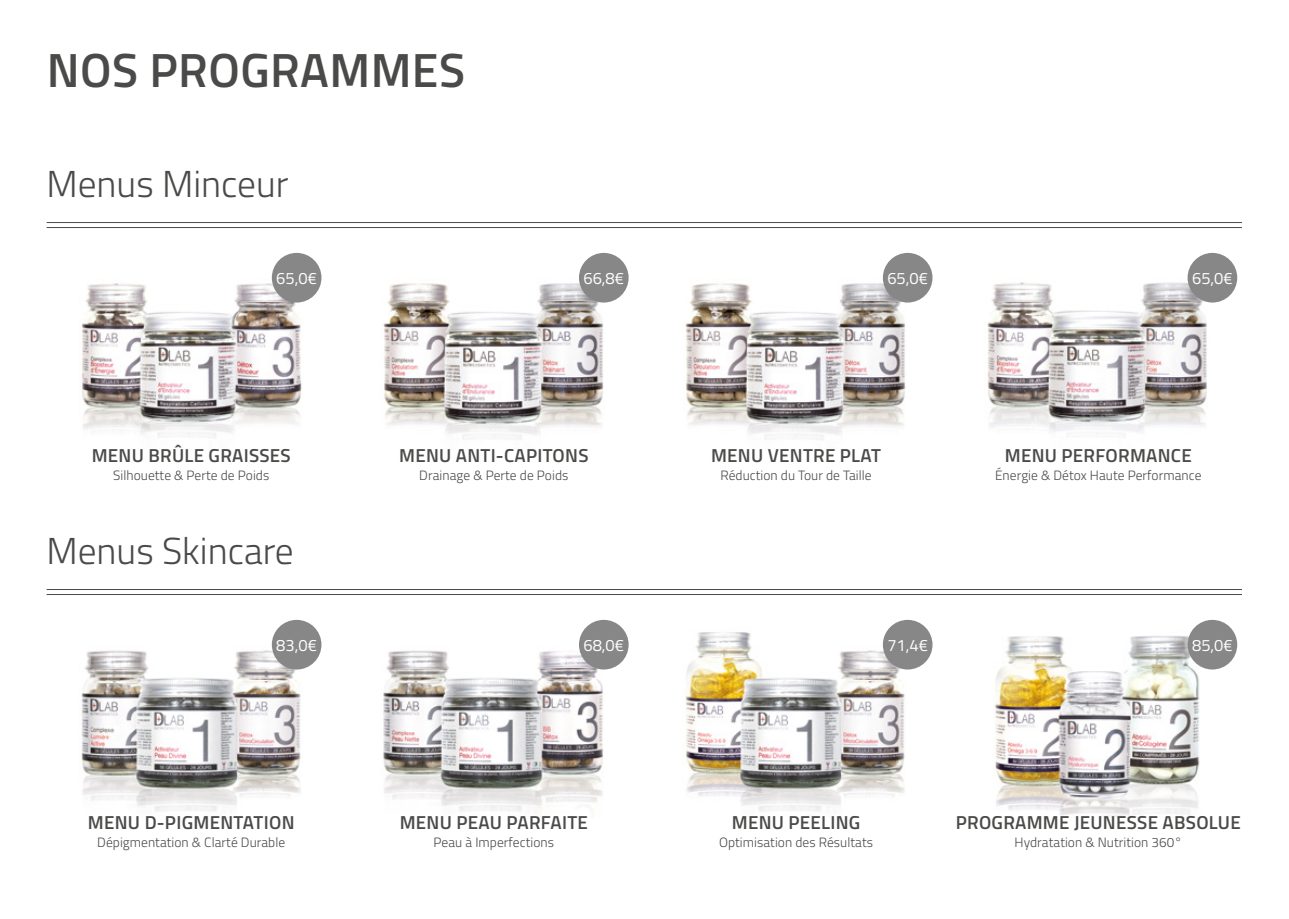
<style>
.page{position:relative;width:1289px;height:919px;background:#fff}
.page>*{position:absolute;margin:0;border:0;box-sizing:border-box;transform-origin:0 0}
.t1{font:600 48px "Titillium";letter-spacing:.01em;color:#4a4a49}
.t2{font:300 37.5px "Titillium";color:#4a4a49}
.t3{font:600 18.75px "Titillium";letter-spacing:.015em;color:#4a4a49}
.t4{font:16.5px "Titillium";color:#fff}
.t5{font:300 13.5px "Titillium";letter-spacing:.005em;color:#4a4a49}
</style>
<div class="page">
<img style="left:81px;top:254px;width:223px;height:184px">
<img style="left:81px;top:637px;width:223px;height:174px">
<img style="left:383px;top:254px;width:222px;height:186px">
<img style="left:383px;top:638px;width:222px;height:175px">
<img style="left:685px;top:283px;width:222px;height:157px">
<img style="left:685px;top:632px;width:222px;height:179px">
<img style="left:987px;top:255px;width:222px;height:180px">
<img style="left:994px;top:636px;width:215px;height:181px">
<hr style="left:47px;top:222px;width:1194px;height:1px;background:#4a4a49">
<hr style="left:47px;top:227px;width:1194px;height:1px;background:#4a4a49">
<hr style="left:47px;top:589px;width:1194px;height:1px;background:#4a4a49">
<hr style="left:47px;top:594px;width:1194px;height:1px;background:#4a4a49">
<div style="left:272px;top:253px;width:49px;height:49px;background:#878787;border-radius:50%"></div>
<div style="left:272px;top:619px;width:49px;height:50px;background:#878787;border-radius:50%"></div>
<div style="left:579px;top:253px;width:49px;height:49px;background:#878787;border-radius:50%"></div>
<div style="left:579px;top:619px;width:49px;height:50px;background:#878787;border-radius:50%"></div>
<div style="left:882px;top:253px;width:50px;height:49px;background:#878787;border-radius:50%"></div>
<div style="left:882px;top:619px;width:50px;height:50px;background:#878787;border-radius:50%"></div>
<div style="left:1187px;top:253px;width:50px;height:49px;background:#878787;border-radius:50%"></div>
<div style="left:1187px;top:619px;width:50px;height:50px;background:#878787;border-radius:50%"></div>
<h1 class="t1" style="left:47px;top:34px;width:420px">NOS PROGRAMMES</h1>
<h2 class="t2" style="left:47px;top:157px;width:243px">Menus Minceur</h2>
<p class="t4" style="left:276px;top:266px;width:42px">65,0€</p>
<p class="t4" style="left:583px;top:266px;width:42px">66,8€</p>
<p class="t4" style="left:887px;top:266px;width:42px">65,0€</p>
<p class="t4" style="left:1191px;top:266px;width:42px">65,0€</p>
<h3 class="t3" style="left:92px;top:441px;width:200px">MENU BRÛLE GRAISSES</h3>
<p class="t5" style="left:113px;top:465px;width:158px">Silhouette &amp; Perte de Poids</p>
<h3 class="t3" style="left:399px;top:441px;width:191px">MENU ANTI-CAPITONS</h3>
<p class="t5" style="left:419px;top:465px;width:151px">Drainage &amp; Perte de Poids</p>
<h3 class="t3" style="left:711px;top:441px;width:171px">MENU VENTRE PLAT</h3>
<p class="t5" style="left:720px;top:465px;width:153px">Réduction du Tour de Taille</p>
<h3 class="t3" style="left:1004px;top:441px;width:188px">MENU PERFORMANCE</h3>
<p class="t5" style="left:995px;top:465px;width:208px">Énergie &amp; Détox Haute Performance</p>
<h2 class="t2" style="left:47px;top:524px;width:249px">Menus Skincare</h2>
<p class="t4" style="left:276px;top:633px;width:42px">83,0€</p>
<p class="t4" style="left:583px;top:633px;width:42px">68,0€</p>
<p class="t4" style="left:887px;top:633px;width:42px">71,4€</p>
<p class="t4" style="left:1191px;top:633px;width:42px">85,0€</p>
<h3 class="t3" style="left:88px;top:807px;width:208px">MENU D-PIGMENTATION</h3>
<p class="t5" style="left:97px;top:832px;width:189px">Dépigmentation &amp; Clarté Durable</p>
<h3 class="t3" style="left:400px;top:807px;width:190px">MENU PEAU PARFAITE</h3>
<p class="t5" style="left:433px;top:832px;width:122px">Peau à Imperfections</p>
<h3 class="t3" style="left:731px;top:807px;width:130px">MENU PEELING</h3>
<p class="t5" style="left:719px;top:832px;width:155px">Optimisation des Résultats</p>
<h3 class="t3" style="left:955px;top:807px;width:286px">PROGRAMME JEUNESSE ABSOLUE</h3>
<p class="t5" style="left:1014px;top:832px;width:169px">Hydratation &amp; Nutrition 360°</p>
</div>
